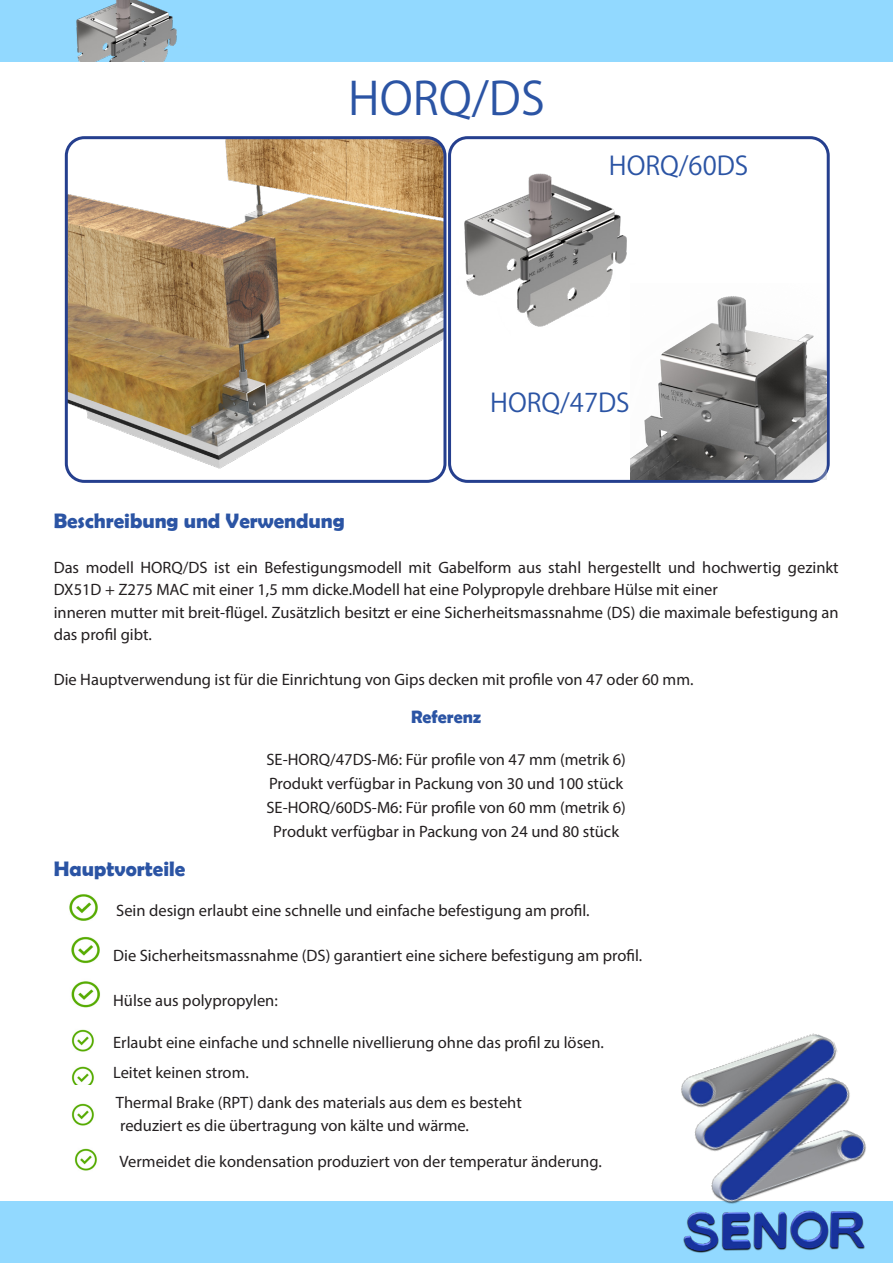
<style>
.page{position:relative;width:893px;height:1263px;background:#fff}
.page>*{position:absolute;margin:0;border:0;box-sizing:border-box;transform-origin:0 0}
.t1{font:45px "Koz Go Pr 6 N";color:#2b54a4}
.t2{font:25.5px "Koz Go Pr 6 N";color:#2b54a4}
.t3{font:700 21px "Berlin Sans FB Demi";color:#2b54a4}
.t4{font:700 18px "Berlin Sans FB Demi";color:#2b54a4}
.t5{font:16.5px/22.5px "Myriad Pro";color:#231f20}
</style>
<div class="page">
<img style="left:69px;top:140px;width:376px;height:339px">
<div style="left:65px;top:136px;width:381px;height:347px;border:3px solid #253f8e;border-radius:18px"></div>
<div style="left:0;top:0;width:893px;height:62px;background:#92d9ff"></div>
<div style="left:0;top:1201px;width:893px;height:62px;background:#92d9ff"></div>
<img style="left:681px;top:1033px;width:185px;height:171px">
<img style="left:683px;top:1210px;width:182px;height:43px">
<img style="left:76px;top:0;width:101px;height:62px">
<div style="left:448px;top:136px;width:382px;height:347px;border:3px solid #253f8e;border-radius:18px"></div>
<img style="left:446px;top:165px;width:181px;height:172px">
<img style="left:69px;top:894px;width:29px;height:27px">
<img style="left:71px;top:1029px;width:23px;height:23px">
<img style="left:71px;top:981px;width:29px;height:27px">
<img style="left:630px;top:284px;width:197px;height:196px">
<img style="left:71px;top:1103px;width:23px;height:23px">
<img style="left:71px;top:1066px;width:23px;height:19px">
<img style="left:74px;top:1148px;width:23px;height:23px">
<img style="left:71px;top:936px;width:29px;height:28px">
<p class="t1" style="left:348px;top:73px;width:198px">HORQ/DS</p>
<p class="t2" style="left:609px;top:151px;width:141px">HORQ/60DS</p>
<p class="t2" style="left:490px;top:388px;width:141px">HORQ/47DS</p>
<p class="t3" style="left:54px;top:508px;width:292px">Beschreibung und Verwendung</p>
<p class="t5" style="left:54px;top:555px;width:786px">Das modell HORQ/DS ist ein Befestigungsmodell mit Gabelform aus stahl hergestellt und hochwertig gezinkt<br>DX51D + Z275 MAC mit einer 1,5 mm dicke.Modell hat eine Polypropyle drehbare Hülse mit einer</p>
<p class="t5" style="left:54px;top:600px;width:786px">inneren mutter mit breit-flügel. Zusätzlich besitzt er eine Sicherheitsmassnahme (DS) die maximale befestigung an das profil gibt.</p>
<p class="t5" style="left:54px;top:668px;width:641px">Die Hauptverwendung ist für die Einrichtung von Gips decken mit profile von 47 oder 60 mm.</p>
<p class="t4" style="left:411px;top:706px;width:72px">Referenz</p>
<p class="t5" style="left:266px;top:747px;width:361px">SE-HORQ/47DS-M6: Für profile von 47 mm (metrik 6)</p>
<p class="t5" style="left:269px;top:771px;width:356px">Produkt verfügbar in Packung von 30 und 100 stück</p>
<p class="t5" style="left:266px;top:795px;width:361px">SE-HORQ/60DS-M6: Für profile von 60 mm (metrik 6)</p>
<p class="t5" style="left:273px;top:819px;width:347px">Produkt verfügbar in Packung von 24 und 80 stück</p>
<p class="t3" style="left:54px;top:856px;width:133px">Hauptvorteile</p>
<p class="t5" style="left:116px;top:899px;width:475px">Sein design erlaubt eine schnelle und einfache befestigung am profil.</p>
<p class="t5" style="left:113px;top:944px;width:531px">Die Sicherheitsmassnahme (DS) garantiert eine sichere befestigung am profil.</p>
<p class="t5" style="left:113px;top:989px;width:166px">Hülse aus polypropylen:</p>
<p class="t5" style="left:113px;top:1031px;width:492px">Erlaubt eine einfache und schnelle nivellierung ohne das profil zu lösen.</p>
<p class="t5" style="left:113px;top:1061px;width:137px">Leitet keinen strom.</p>
<p class="t5" style="left:116px;top:1091px;width:407px">Thermal Brake (RPT) dank des materials aus dem es besteht</p>
<p class="t5" style="left:120px;top:1113px;width:350px">reduziert es die übertragung von kälte und wärme.</p>
<p class="t5" style="left:120px;top:1149px;width:484px">Vermeidet die kondensation produziert von der temperatur änderung.</p>
</div>
